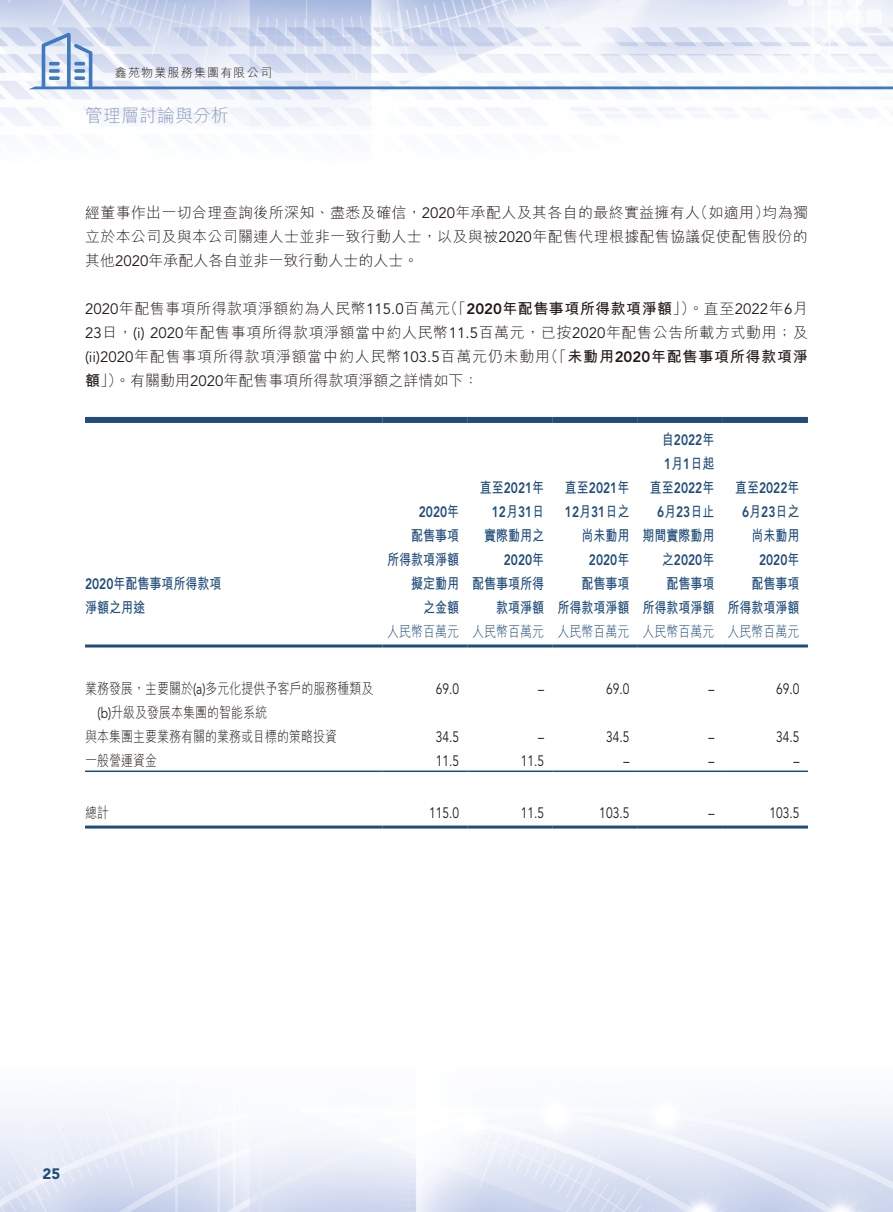
<style>
.page{position:relative;width:893px;height:1212px;background:#fff}
.page>*{position:absolute;margin:0;border:0;box-sizing:border-box;transform-origin:0 0}
.t1{font:300 18px "M Hei HK";color:#8c9bbb}
.t2{font:300 15px/24px "M Hei HK";letter-spacing:.02em;color:#231916}
.t3{font:700 15px/24px "M Hei HK";color:#1f4c7b;text-align:right;scale:.8 1}
.t4{font:800 15px/24px "Avenir LT Std";color:#1f4c7b;text-align:right;scale:.8 1}
.t5{font:300 15px/24px "M Hei HK";letter-spacing:.05em;color:#231916}
.t6{font:300 15px/24px "M Hei HK";color:#231916;scale:.8 1}
.t7{font:15px "Avenir LT Std";color:#231916;scale:.8 1}
.t8{font:300 15px "M Hei HK";letter-spacing:.04em;color:#231916}
.t9{font:300 15px "M Hei HK";color:#1f4c7b;scale:.8 1}
.t10{font:700 15px "M Hei HK";letter-spacing:.03em;color:#231916}
.t11{font:700 15px "M Hei HK";letter-spacing:.05em;color:#231916}
.t12{font:300 15px "M Hei HK";letter-spacing:.02em;color:#231916;scale:.8 1}
.t13{font:900 15px "Avenir LT Std";color:#1f4c7b}
.t14{font:300 12px "M Hei HK";letter-spacing:.1em;color:#231916}
.s1{font-family:"Avenir LT Std";font-weight:400}
.s2{font-weight:300}
.s3{font-family:"Avenir LT Std";font-weight:800}
.s4{font-weight:700}
.s5{font-family:"M Hei HK";font-weight:700}
</style>
<div class="page">
<img style="left:0;top:1102px;width:893px;height:110px">
<img style="left:0;top:0;width:893px;height:136px">
<svg style="left:29px;top:33px;width:864px;height:56px"></svg>
<div style="left:85px;top:417px;width:298px;height:6px;background:#1f4c7b"></div>
<div style="left:383px;top:417px;width:85px;height:6px;background:#1f4c7b"></div>
<div style="left:468px;top:417px;width:85px;height:6px;background:#1f4c7b"></div>
<div style="left:553px;top:417px;width:85px;height:6px;background:#1f4c7b"></div>
<div style="left:638px;top:417px;width:85px;height:6px;background:#1f4c7b"></div>
<div style="left:723px;top:417px;width:85px;height:6px;background:#1f4c7b"></div>
<hr style="left:85px;top:644px;width:298px;height:3px;background:#1f4c7b">
<hr style="left:383px;top:644px;width:85px;height:3px;background:#1f4c7b">
<hr style="left:468px;top:644px;width:85px;height:3px;background:#1f4c7b">
<hr style="left:553px;top:644px;width:85px;height:3px;background:#1f4c7b">
<hr style="left:638px;top:644px;width:85px;height:3px;background:#1f4c7b">
<hr style="left:723px;top:644px;width:85px;height:3px;background:#1f4c7b">
<hr style="left:85px;top:770px;width:298px;height:2px;background:#1f4c7b">
<hr style="left:383px;top:770px;width:85px;height:2px;background:#1f4c7b">
<hr style="left:468px;top:770px;width:85px;height:2px;background:#1f4c7b">
<hr style="left:553px;top:770px;width:85px;height:2px;background:#1f4c7b">
<hr style="left:638px;top:770px;width:85px;height:2px;background:#1f4c7b">
<hr style="left:723px;top:770px;width:85px;height:2px;background:#1f4c7b">
<hr style="left:85px;top:825px;width:298px;height:3px;background:#1f4c7b">
<hr style="left:383px;top:825px;width:85px;height:3px;background:#1f4c7b">
<hr style="left:468px;top:825px;width:85px;height:3px;background:#1f4c7b">
<hr style="left:553px;top:825px;width:85px;height:3px;background:#1f4c7b">
<hr style="left:638px;top:825px;width:85px;height:3px;background:#1f4c7b">
<hr style="left:723px;top:825px;width:85px;height:3px;background:#1f4c7b">
<p class="t14" style="left:115px;top:66px;width:159px">鑫苑物業服務集團有限公司</p>
<p class="t1" style="left:85px;top:107px;width:145px">管理層討論與分析</p>
<p class="t2" style="left:85px;top:200px;width:724px">經董事作出一切合理查詢後所深知、盡悉及確信，<span class="s1">2020</span>年承配人及其各自的最終實益擁有人<br>立於本公司及與本公司關連人士並非一致行動人士，以及與被<span class="s1">2020</span>年配售代理根據配售協議促使配售股份的其他<span class="s1">2020</span>年承配人各自並非一致行動人士的人士。</p>
<p class="t10" style="left:443px;top:297px;width:366px"><span class="s2">（「</span><span class="s3">2020</span>年配售事項所得款項淨額<span class="s2">」）。直至</span><span class="s1">2022</span><span class="s2">年 月</span><span class="s1">6</span></p>
<p class="t2" style="left:693px;top:200px;width:78px">（如適用）</p>
<p class="t2" style="left:762px;top:200px;width:47px">均為獨</p>
<p class="t2" style="left:85px;top:296px;width:367px"><span class="s1">2020</span>年配售事項所得款項淨額約為人民幣<span class="s1">115.0</span>百萬元</p>
<p class="t8" style="left:85px;top:324px;width:724px"><span class="s1">23</span>日， <span class="s1">) i( 2020</span>年配售事項所得款項淨額當中約人民幣<span class="s1">11.5</span>百萬元，已按<span class="s1">2020</span>年配售公告所載方式動用；及</p>
<p class="t11" style="left:543px;top:345px;width:266px"><span class="s2">（「</span>未動用<span class="s3">2020</span>年配售事項所得款項淨</p>
<p class="t5" style="left:85px;top:344px;width:467px"><span class="s1">)i i( 2020</span>年配售事項所得款項淨額當中約人民幣<span class="s1">103.5</span>百萬元仍未動用<span class="s4">額</span>」）。有關動用<span class="s1">2020</span>年配售事項所得款項淨額之詳情如下：</p>
<p class="t3" style="left:85px;top:570px;width:172px;text-align:left"><span class="s3">2020</span>年配售事項所得款項淨額之用途</p>
<p class="t4" style="left:419px;top:500px;width:52px">2020<span class="s5">年</span></p>
<p class="t3" style="left:387px;top:522px;width:91px">配售事項<br>所得款項淨額擬定動用<br>之金額</p>
<p class="t9" style="left:387px;top:624px;width:91px">人民幣百萬元</p>
<p class="t4" style="left:480px;top:476px;width:82px"><span class="s5">直至</span>2021<span class="s5">年<br></span>12<span class="s5">月</span>31<span class="s5">日</span></p>
<p class="t3" style="left:484px;top:522px;width:76px">實際動用之</p>
<p class="t4" style="left:504px;top:548px;width:52px">2020<span class="s5">年</span></p>
<p class="t3" style="left:472px;top:570px;width:91px">配售事項所得款項淨額</p>
<p class="t9" style="left:472px;top:624px;width:91px">人民幣百萬元</p>
<p class="t4" style="left:565px;top:476px;width:82px;text-align:left"><span class="s5">直至</span>2021<span class="s5">年<br></span>12<span class="s5">月</span>31<span class="s5">日之</span></p>
<p class="t3" style="left:581px;top:522px;width:61px">尚未動用</p>
<p class="t4" style="left:589px;top:548px;width:52px">2020<span class="s5">年</span></p>
<p class="t3" style="left:557px;top:570px;width:91px">配售事項<br>所得款項淨額</p>
<p class="t9" style="left:557px;top:624px;width:91px">人民幣百萬元</p>
<p class="t4" style="left:662px;top:428px;width:67px"><span class="s5">自</span>2022<span class="s5">年</span></p>
<p class="t3" style="left:664px;top:450px;width:64px">月<span class="s3">1 1</span>日起</p>
<p class="t4" style="left:650px;top:476px;width:82px"><span class="s5">直至</span>2022<span class="s5">年</span></p>
<p class="t3" style="left:642px;top:498px;width:91px">月<span class="s3">6 23</span>日止期間實際動用</p>
<p class="t4" style="left:662px;top:548px;width:67px"><span class="s5">之</span>2020<span class="s5">年</span></p>
<p class="t3" style="left:642px;top:570px;width:91px">配售事項<br>所得款項淨額</p>
<p class="t9" style="left:642px;top:624px;width:91px">人民幣百萬元</p>
<p class="t4" style="left:735px;top:476px;width:82px"><span class="s5">直至</span>2022<span class="s5">年</span></p>
<p class="t3" style="left:742px;top:498px;width:73px">月<span class="s3">6 23</span>日之尚未動用</p>
<p class="t4" style="left:759px;top:548px;width:52px">2020<span class="s5">年</span></p>
<p class="t3" style="left:727px;top:570px;width:91px">配售事項<br>所得款項淨額</p>
<p class="t9" style="left:727px;top:624px;width:91px">人民幣百萬元</p>
<p class="t6" style="left:98px;top:676px;width:346px;text-indent:-13px">業務發展，主要關於 <span class="s1">)a(</span> 多元化提供予客戶的服務種類及<br><span class="s1">)b(</span> 升級及發展本集團的智能系統</p>
<p class="t7" style="left:776px;top:680px;width:31px">69.0</p>
<p class="t7" style="left:436px;top:680px;width:31px">69.0</p>
<p class="t7" style="left:606px;top:680px;width:31px">69.0</p>
<p class="t7" style="left:538px;top:680px;width:9px">–</p>
<p class="t7" style="left:708px;top:680px;width:9px">–</p>
<p class="t6" style="left:85px;top:724px;width:316px">與本集團主要業務有關的業務或目標的策略投資</p>
<p class="t7" style="left:436px;top:728px;width:31px">34.5</p>
<p class="t7" style="left:538px;top:728px;width:9px">–</p>
<p class="t7" style="left:606px;top:728px;width:31px">34.5</p>
<p class="t7" style="left:708px;top:728px;width:9px">–</p>
<p class="t7" style="left:776px;top:728px;width:31px">34.5</p>
<p class="t12" style="left:85px;top:752px;width:91px">一般營運資金</p>
<p class="t7" style="left:436px;top:752px;width:31px">11.5</p>
<p class="t7" style="left:521px;top:752px;width:31px">11.5</p>
<p class="t7" style="left:623px;top:752px;width:9px">–</p>
<p class="t7" style="left:708px;top:752px;width:9px">–</p>
<p class="t7" style="left:793px;top:752px;width:9px">–</p>
<p class="t12" style="left:85px;top:805px;width:31px">總計</p>
<p class="t7" style="left:429px;top:804px;width:39px">115.0</p>
<p class="t7" style="left:521px;top:804px;width:31px">11.5</p>
<p class="t7" style="left:599px;top:804px;width:39px">103.5</p>
<p class="t7" style="left:708px;top:804px;width:9px">–</p>
<p class="t7" style="left:769px;top:804px;width:39px">103.5</p>
<p class="t13" style="left:43px;top:1165px;width:19px">25</p>
</div>
